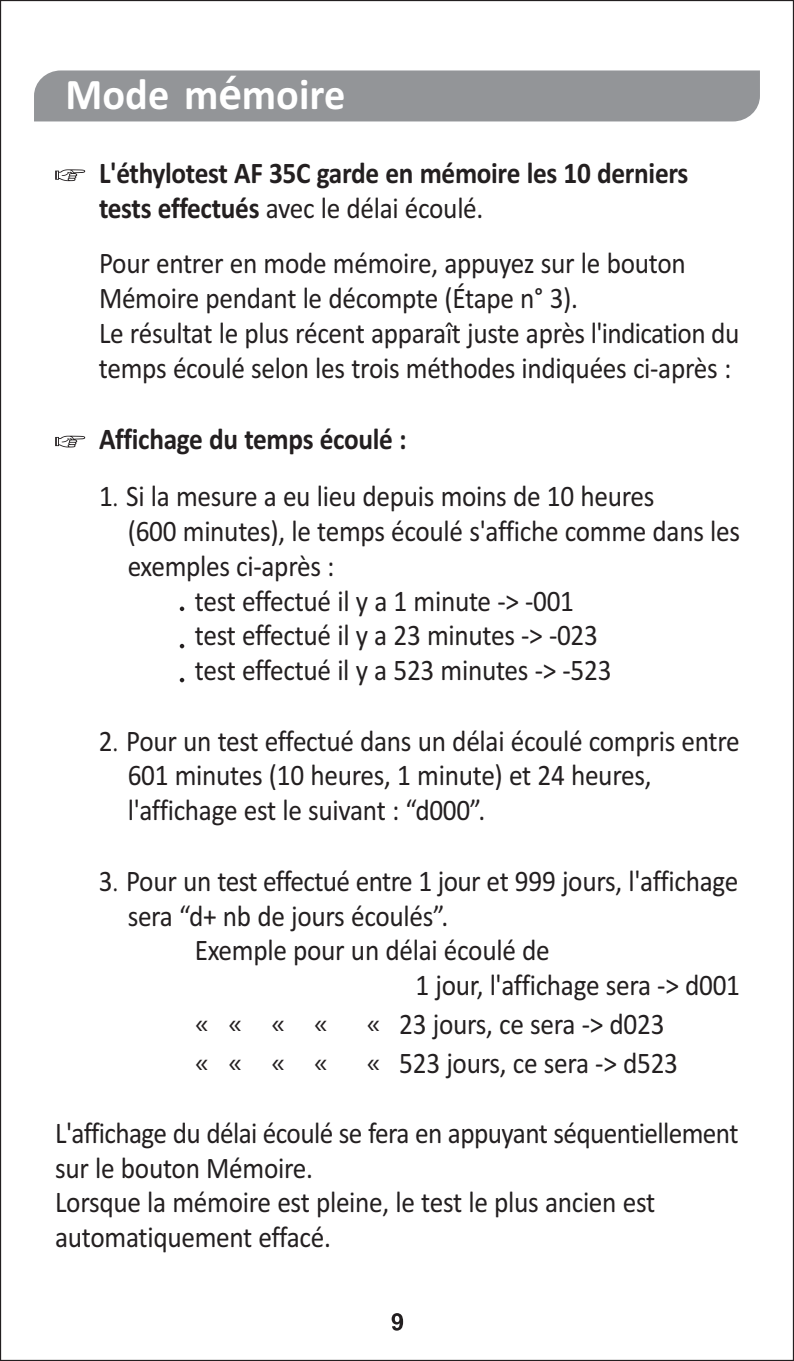
<style>
.page{position:relative;width:794px;height:1361px;background:#fff}
.page>*{position:absolute;margin:0;border:0;box-sizing:border-box;transform-origin:0 0}
.t1{font:700 44px "Calibri";color:#fff;scale:.96 1}
.t2{font:30px/34.8px "Calibri";letter-spacing:-.01em;color:#231f20;scale:.91 1}
.t3{font:700 30px/34.8px "Calibri";letter-spacing:-.01em;color:#231f20;scale:.91 1}
.t4{font:30px "Malgun Gothic";color:#231f20;scale:.91 1}
.s1{font-family:"Malgun Gothic"}
.s2{font-weight:400}
.s3{font-family:"Adobe Fangsong Std"}
</style>
<div class="page">
<svg style="left:391px;top:1313px;width:12px;height:17px"></svg>
<div style="left:34px;top:70px;width:726px;height:51px;background:#939598"></div>
<svg style="left:55px;top:169px;width:30px;height:12px"></svg>
<svg style="left:55px;top:436px;width:30px;height:11px"></svg>
<svg style="left:180px;top:606px;width:4px;height:5px"></svg>
<svg style="left:180px;top:644px;width:4px;height:4px"></svg>
<svg style="left:180px;top:678px;width:4px;height:4px"></svg>
<h1 class="t1" style="left:66px;top:76px;width:293px">Mode m<span class="s1">é</span>moire</h1>
<p class="t3" style="left:99px;top:158px;width:649px">L'éthylotest AF 35C garde en mémoire les 10 derniers tests effectués <span class="s2">avec le délai écoulé.</span></p>
<p class="t2" style="left:99px;top:249px;width:705px">Pour entrer en mode mémoire, appuyez sur le bouton Mémoire pendant le décompte (Étape n° 3).<br>Le résultat le plus récent apparaît juste après l'indication du temps écoulé selon les trois méthodes indiquées ci-après :</p>
<p class="t3" style="left:99px;top:424px;width:340px">Affichage du temps écoulé :</p>
<p class="t2" style="left:99px;top:481px;width:612px">1<span class="s3">.</span> Si la mesure a eu lieu depuis moins de 10 heures</p>
<p class="t2" style="left:128px;top:516px;width:674px">(600 minutes), le temps écoulé s'affiche comme dans les</p>
<p class="t2" style="left:128px;top:551px;width:229px">exemples ci-après :</p>
<p class="t2" style="left:195px;top:585px;width:418px">test effectué il y a 1 minute -&gt; -001</p>
<p class="t2" style="left:195px;top:620px;width:444px">test effectué il y a 23 minutes -&gt; -023</p>
<p class="t2" style="left:195px;top:655px;width:459px">test effectué il y a 523 minutes -&gt; -523</p>
<p class="t2" style="left:128px;top:726px;width:674px;text-indent:-29px">2<span class="s3">.</span> Pour un test effectué dans un délai écoulé compris entre<br>601 minutes (10 heures, 1 minute) et 24 heures, l'affichage est le suivant : “d000”.</p>
<p class="t2" style="left:99px;top:866px;width:704px">3<span class="s3">.</span> Pour un test effectué entre 1 jour et 999 jours, l'affichage</p>
<p class="t2" style="left:128px;top:900px;width:354px">sera “d+ nb de jours écoulés”.</p>
<p class="t2" style="left:195px;top:935px;width:391px">Exemple pour un délai écoulé de</p>
<p class="t2" style="left:415px;top:970px;width:358px">1 jour, l'affichage sera -&gt; d001</p>
<p class="t4" style="left:195px;top:1010px;width:148px">« « « «</p>
<p class="t2" style="left:366px;top:1009px;width:329px"><span class="s1">«</span> 23 jours, ce sera -&gt; d023</p>
<p class="t4" style="left:195px;top:1048px;width:148px">« « « «</p>
<p class="t2" style="left:366px;top:1047px;width:344px"><span class="s1">«</span> 523 jours, ce sera -&gt; d523</p>
<p class="t2" style="left:55px;top:1118px;width:752px">L'affichage du délai écoulé se fera en appuyant séquentiellement sur le bouton Mémoire.<br>Lorsque la mémoire est pleine, le test le plus ancien est automatiquement effacé.</p>
</div>
